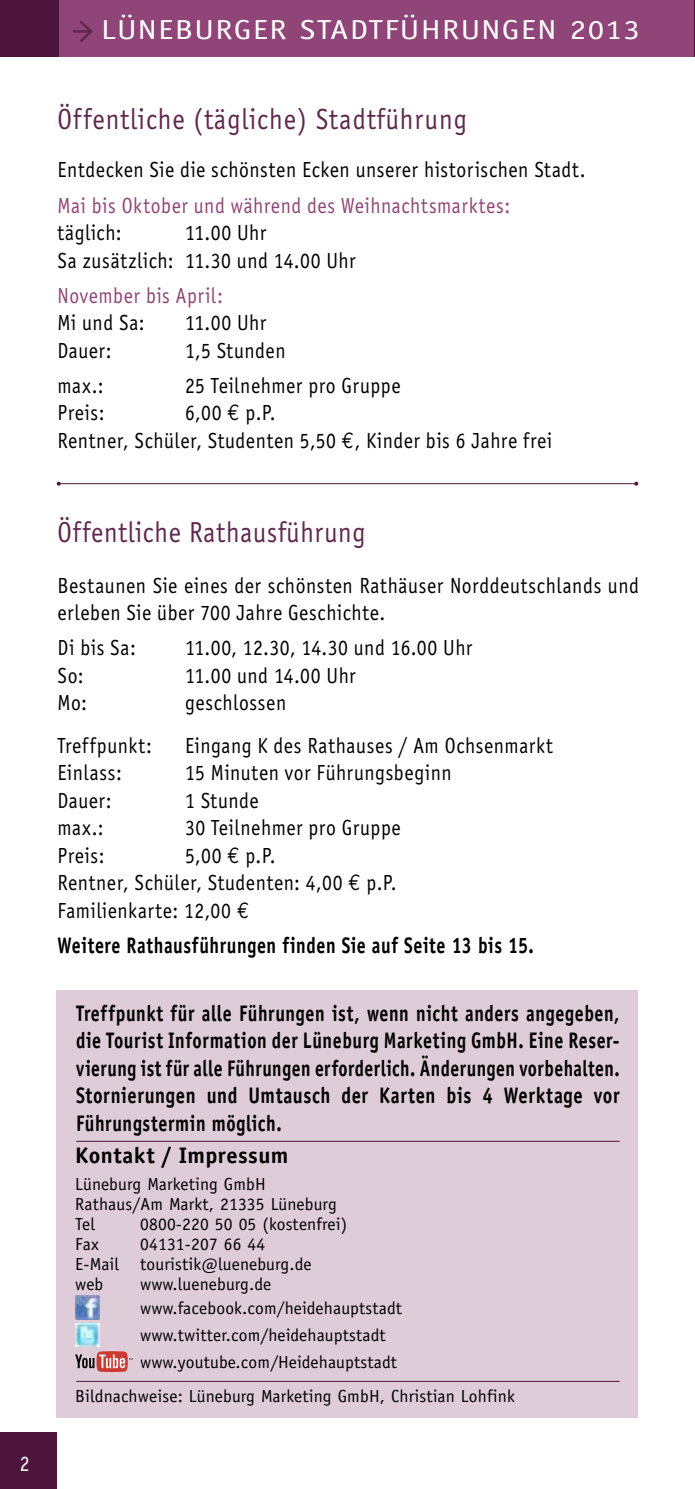
<style>
.page{position:relative;width:695px;height:1489px;background:#fff}
.page>*{position:absolute;margin:0;border:0;box-sizing:border-box;transform-origin:0 0}
.t1{font:30px "Officina Sans";letter-spacing:.04em;color:#5f274e;scale:.9 1}
.t2{font:29.75px "Officina Sans";letter-spacing:.03em;color:#5f274e;scale:.9 1}
.t3{font:27.5px "Officina Sans Std";letter-spacing:.04em;color:#fff;scale:1.2 1}
.t4{font:22.5px/27.5px "Officina Sans";letter-spacing:.03em;color:#000;scale:.9 1}
.t5{font:700 22.5px/27.5px "Officina Sans Std";letter-spacing:.03em;color:#000;text-align:justify;scale:.8 1}
.t6{font:22.5px "Officina Sans";letter-spacing:.03em;color:#904578;scale:.9 1}
.t7{font:700 22.5px "Officina Sans Std";letter-spacing:.03em;color:#000}
.t8{font:22.5px "Officina Sans";color:#fff;scale:.9 1}
.t9{font:17.5px/20px "Officina Sans Std";letter-spacing:.01em;color:#000}
.s1{font-family:"Euro Mono"}
</style>
<div class="page">
<div style="left:0;top:0;width:694px;height:57px;background:#904578"></div>
<div style="left:0;top:0;width:58px;height:57px;background:#4e153c"></div>
<hr style="left:694px;top:0;width:1px;height:57px;background:#4e153c">
<hr style="left:74px;top:30px;width:17px;height:3px;background:#5f274e">
<svg style="left:78px;top:21px;width:15px;height:21px"></svg>
<div style="left:0;top:1431px;width:57px;height:57px;background:#4e153c"></div>
<div style="left:56px;top:990px;width:581px;height:427px;background:#deccd8"></div>
<hr style="left:59px;top:483px;width:577px;height:1px;background:#4e153c">
<svg style="left:57px;top:481px;width:4px;height:4px"></svg>
<svg style="left:634px;top:481px;width:4px;height:4px"></svg>
<hr style="left:76px;top:1380px;width:543px;height:1px;background:#4e153c">
<img style="left:75px;top:1295px;width:24px;height:24px">
<img style="left:75px;top:1323px;width:24px;height:23px">
<svg style="left:75px;top:1351px;width:57px;height:20px"></svg>
<hr style="left:76px;top:1140px;width:543px;height:1px;background:#4e153c">
<p class="t8" style="left:20px;top:1450px;width:12px">2</p>
<p class="t3" style="left:101px;top:14px;width:450px">Lüneburger stadtführungen 2013</p>
<h1 class="t1" style="left:57px;top:102px;width:456px">Öffentliche (tägliche) Stadtführung</h1>
<p class="t4" style="left:57px;top:156px;width:588px">Entdecken Sie die schönsten Ecken unserer historischen Stadt.</p>
<p class="t6" style="left:57px;top:192px;width:504px">Mai bis Oktober und während des Weihnachtsmarktes:</p>
<p class="t4" style="left:57px;top:219px;width:73px">täglich:</p>
<p class="t4" style="left:57px;top:219px;width:333px;text-indent:127px">11.00 Uhr<br>Sa zusätzlich: 11.30 und 14.00 Uhr</p>
<p class="t6" style="left:57px;top:282px;width:185px">November bis April:</p>
<p class="t4" style="left:57px;top:309px;width:98px">Mi und Sa:</p>
<p class="t4" style="left:185px;top:309px;width:92px">11.00 Uhr</p>
<p class="t4" style="left:57px;top:337px;width:62px">Dauer:</p>
<p class="t4" style="left:185px;top:337px;width:113px">1,5 Stunden</p>
<p class="t4" style="left:57px;top:372px;width:53px">max.:</p>
<p class="t4" style="left:185px;top:372px;width:241px">25 Teilnehmer pro Gruppe</p>
<p class="t4" style="left:57px;top:399px;width:54px">Preis:</p>
<p class="t4" style="left:57px;top:399px;width:551px;text-indent:127px">6,00 <span class="s1">€</span> p.P.<br>Rentner, Schüler, Studenten 5,50 <span class="s1">€</span>, Kinder bis 6 Jahre frei</p>
<h2 class="t2" style="left:57px;top:515px;width:344px">Öffentliche Rathausführung</h2>
<p class="t4" style="left:57px;top:572px;width:647px">Bestaunen Sie eines der schönsten Rathäuser Norddeutschlands und erleben Sie über 700 Jahre Geschichte.</p>
<p class="t4" style="left:57px;top:634px;width:89px">Di bis Sa:</p>
<p class="t4" style="left:185px;top:634px;width:321px">11.00, 12.30, 14.30 und 16.00 Uhr</p>
<p class="t4" style="left:57px;top:662px;width:31px">So:</p>
<p class="t4" style="left:185px;top:662px;width:191px">11.00 und 14.00 Uhr</p>
<p class="t4" style="left:57px;top:689px;width:34px">Mo:</p>
<p class="t4" style="left:185px;top:689px;width:114px">geschlossen</p>
<p class="t4" style="left:57px;top:732px;width:106px">Treffpunkt:</p>
<p class="t4" style="left:185px;top:732px;width:410px">Eingang K des Rathauses / Am Ochsenmarkt</p>
<p class="t4" style="left:57px;top:759px;width:73px">Einlass:</p>
<p class="t4" style="left:185px;top:759px;width:297px">15 Minuten vor Führungsbeginn</p>
<p class="t4" style="left:57px;top:787px;width:62px">Dauer:</p>
<p class="t4" style="left:185px;top:787px;width:83px">1 Stunde</p>
<p class="t4" style="left:57px;top:814px;width:53px">max.:</p>
<p class="t4" style="left:185px;top:814px;width:241px">30 Teilnehmer pro Gruppe</p>
<p class="t4" style="left:57px;top:842px;width:54px">Preis:</p>
<p class="t4" style="left:57px;top:842px;width:378px;text-indent:128px">5,00 <span class="s1">€</span> p.P.<br>Rentner, Schüler, Studenten: 4,00 <span class="s1">€</span> p.P.<br>Familienkarte: 12,00 <span class="s1">€</span></p>
<p class="t5" style="left:57px;top:931px;width:597px">Weitere Rathausführungen finden Sie auf Seite 13 bis 15.</p>
<p class="t5" style="left:76px;top:998px;width:680px">Treffpunkt für alle Führungen ist, wenn nicht anders angegeben, die Tourist Information der Lüneburg Marketing GmbH. Eine Reser&shy;vierung ist für alle Führungen erforderlich. Änderungen vorbehalten.<br>Stornierungen und Umtausch der Karten bis 4 Werktage vor Führungstermin möglich.</p>
<p class="t7" style="left:75px;top:1141px;width:215px">Kontakt / Impressum</p>
<p class="t9" style="left:75px;top:1174px;width:263px">Lüneburg Marketing GmbH<br>Rathaus/Am Markt, 21335 Lüneburg<br>Tel</p>
<p class="t9" style="left:140px;top:1214px;width:209px">0800-220 50 05 (kostenfrei)</p>
<p class="t9" style="left:75px;top:1234px;width:25px">Fax</p>
<p class="t9" style="left:75px;top:1234px;width:238px;text-indent:65px">04131-207 66 44<br>E-Mail touristik@lueneburg.de web</p>
<p class="t9" style="left:140px;top:1272px;width:263px;line-height:23.5px">www.lueneburg.de www.facebook.com/heidehauptstadt</p>
<p class="t9" style="left:140px;top:1321px;width:258px;line-height:27px">www.twitter.com/heidehauptstadt www.youtube.com/Heidehauptstadt</p>
<p class="t9" style="left:75px;top:1386px;width:441px">Bildnachweise: Lüneburg Marketing GmbH, Christian Lohfink</p>
</div>
